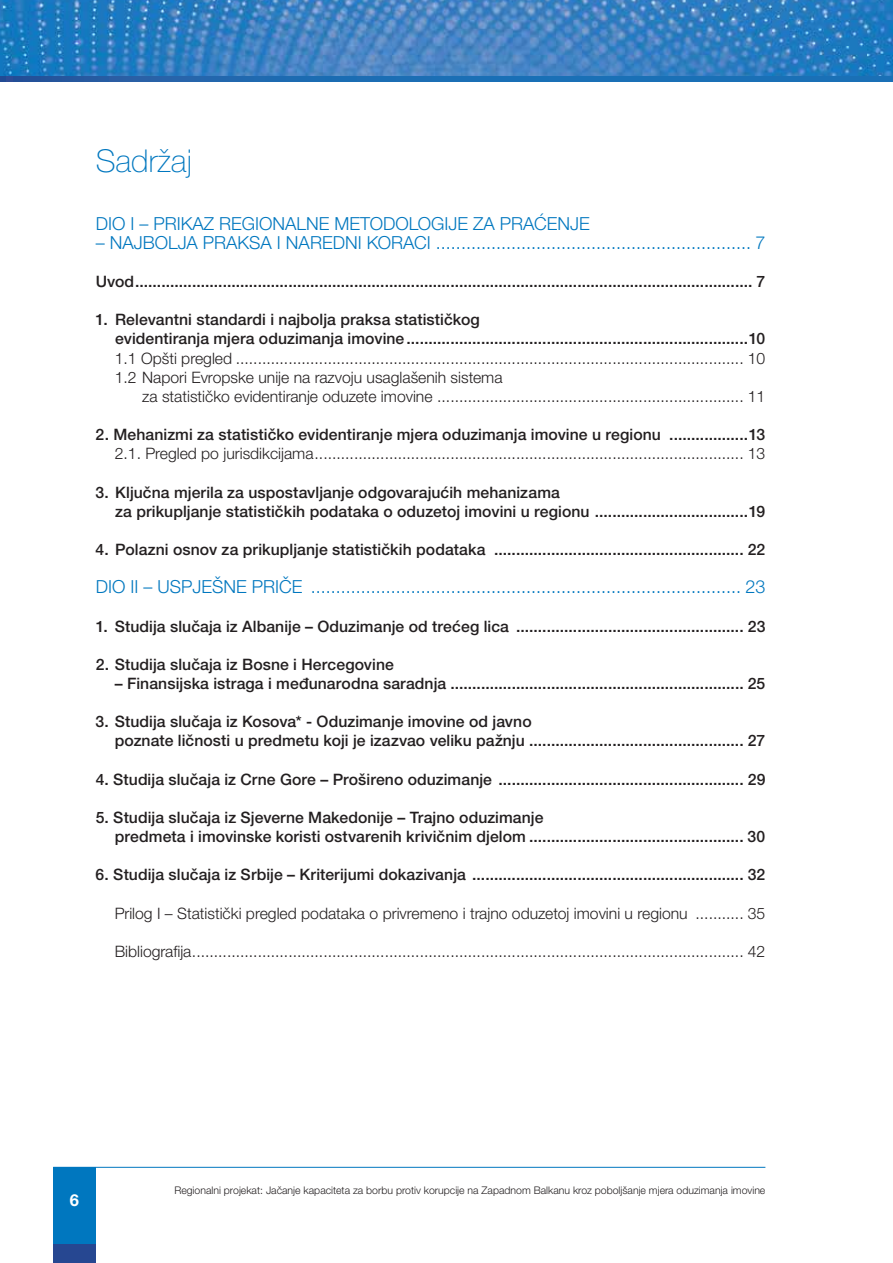
<style>
.page{position:relative;width:893px;height:1263px;background:#fff}
.page>*{position:absolute;margin:0;border:0;box-sizing:border-box;transform-origin:0 0}
.t1{font:100 31.5px "Helvetica Neue LTW1 G";color:#0077bf}
.t2{font:300 18px "Helvetica Neue LTW1 G";color:#0077bf}
.t3{font:700 16.5px "Helvetica Neue LTW1 G";color:#fff}
.t4{font:500 15.75px/19.2px "Helvetica Neue LTW1 G";letter-spacing:.005em;color:#231f20}
.t5{font:300 15.75px/19.2px "Helvetica Neue LTW1 G";color:#231f20}
.t6{font:300 10.5px "Helvetica Neue LTW1 G";color:#231f20}
</style>
<div class="page">
<hr style="left:53px;top:1167px;width:712px;height:1px;background:#0077bf">
<div style="left:53px;top:1167px;width:43px;height:77px;background:#0077bf"></div>
<div style="left:53px;top:1244px;width:43px;height:19px;background:#264791"></div>
<img style="left:0;top:0;width:893px;height:77px">
<svg style="left:0;top:77px;width:893px;height:4px;background:#1d69b0"></svg>
<h1 class="t1" style="left:96px;top:142px;width:98px">Sadržaj</h1>
<p class="t2" style="left:96px;top:212px;width:496px">DIO I – PRIKAZ REGIONALNE METODOLOGIJE ZA PRAĆENJE</p>
<p class="t2" style="left:96px;top:231px;width:671px">– NAJBOLJA PRAKSA I NAREDNI KORACI ............................................................... 7</p>
<p class="t4" style="left:96px;top:272px;width:671px">Uvod............................................................................................................................................. 7</p>
<p class="t4" style="left:115px;top:310px;width:652px;text-indent:-19px">1. Relevantni standardi i najbolja praksa statističkog<br>evidentiranja mjera oduzimanja imovine..............................................................................10</p>
<p class="t5" style="left:115px;top:348px;width:652px">1.1 Opšti pregled .................................................................................................................... 10<br>1.2 Napori Evropske unije na razvoju usaglašenih sistema</p>
<p class="t5" style="left:142px;top:387px;width:625px">za statističko evidentiranje oduzete imovine ...................................................................... 11</p>
<p class="t4" style="left:96px;top:425px;width:671px">2. Mehanizmi za statističko evidentiranje mjera oduzimanja imovine u regionu ..................13</p>
<p class="t5" style="left:115px;top:444px;width:652px">2.1. Pregled po jurisdikcijama.................................................................................................. 13</p>
<p class="t4" style="left:115px;top:482px;width:652px;text-indent:-19px">3. Ključna mjerila za uspostavljanje odgovarajućih mehanizama<br>za prikupljanje statističkih podataka o oduzetoj imovini u regionu ...................................19</p>
<p class="t4" style="left:96px;top:540px;width:671px">4. Polazni osnov za prikupljanje statističkih podataka ......................................................... 22</p>
<p class="t2" style="left:96px;top:576px;width:671px">DIO II – USPJEŠNE PRIČE ...................................................................................... 23</p>
<p class="t4" style="left:96px;top:616px;width:671px">1. Studija slučaja iz Albanije – Oduzimanje od trećeg lica .................................................... 23</p>
<p class="t4" style="left:96px;top:655px;width:300px">2. Studija slučaja iz Bosne i Hercegovine</p>
<p class="t4" style="left:115px;top:674px;width:652px">– Finansijska istraga i međunarodna saradnja ................................................................... 25</p>
<p class="t4" style="left:115px;top:712px;width:652px;text-indent:-19px">3. Studija slučaja iz Kosova* - Oduzimanje imovine od javno<br>poznate ličnosti u predmetu koji je izazvao veliku pažnju ................................................. 27</p>
<p class="t4" style="left:96px;top:769px;width:671px">4. Studija slučaja iz Crne Gore – Prošireno oduzimanje ........................................................ 29</p>
<p class="t4" style="left:115px;top:808px;width:652px;text-indent:-19px">5. Studija slučaja iz Sjeverne Makedonije – Trajno oduzimanje<br>predmeta i imovinske koristi ostvarenih krivičnim djelom ................................................. 30</p>
<p class="t4" style="left:96px;top:865px;width:671px">6. Studija slučaja iz Srbije – Kriterijumi dokazivanja .............................................................. 32</p>
<p class="t5" style="left:115px;top:903px;width:652px">Prilog I – Statistički pregled podataka o privremeno i trajno oduzetoj imovini u regionu ........... 35</p>
<p class="t5" style="left:115px;top:941px;width:652px">Bibliografija.............................................................................................................................. 42</p>
<p class="t3" style="left:70px;top:1189px;width:11px">6</p>
<p class="t6" style="left:174px;top:1184px;width:593px">Regionalni projekat: Jačanje kapaciteta za borbu protiv korupcije na Zapadnom Balkanu kroz poboljšanje mjera oduzimanja imovine</p>
</div>
